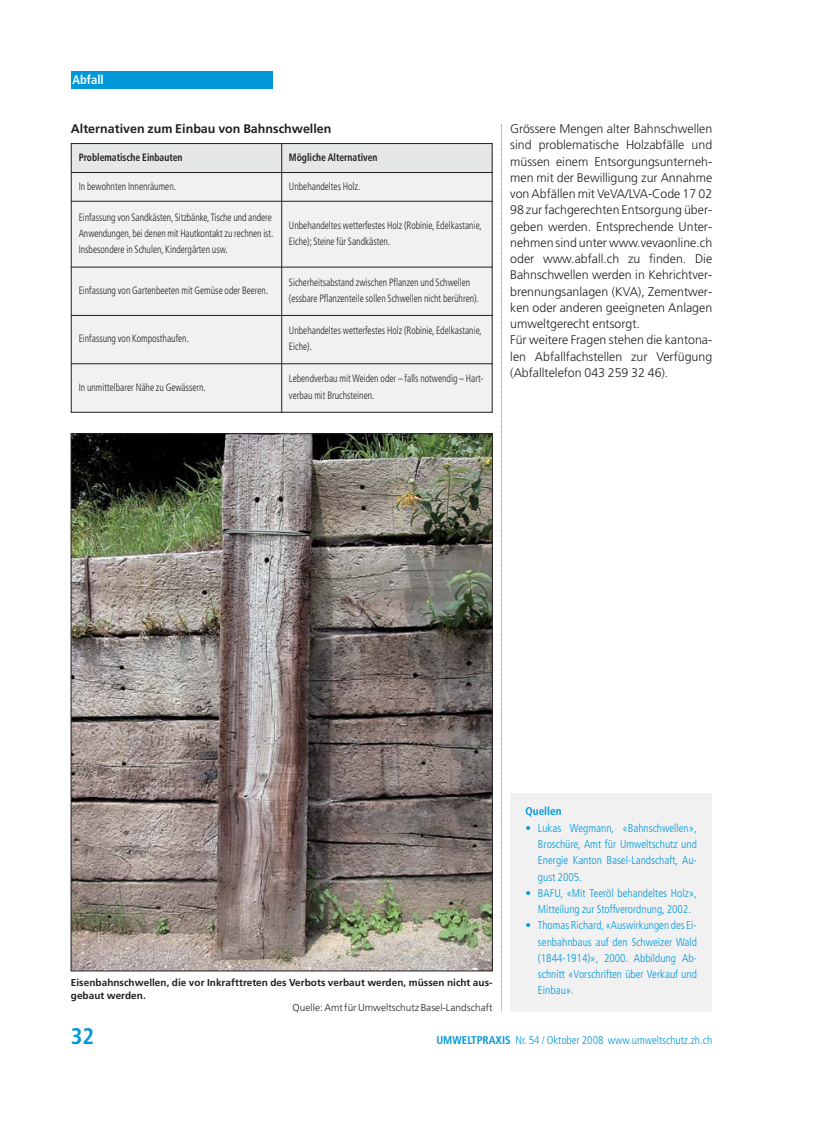
<style>
.page{position:relative;width:815px;height:1124px;background:#fff}
.page>*{position:absolute;margin:0;border:0;box-sizing:border-box;transform-origin:0 0}
.t1{font:700 condensed 22.5px "Frutiger LT Std";color:#0098d8}
.t2{font:300 12.5px/16.2px "Frutiger LT Std";color:#231f20}
.t3{font:700 12.5px "Frutiger LT Std";color:#231f20}
.t4{font:700 condensed 12.5px "Frutiger LT Std";color:#fff}
.t5{font:300 condensed 11.25px/16.2px "Frutiger LT Std";color:#0098d8;text-align:justify}
.t6{font:700 condensed 11.25px "Frutiger LT Std";color:#0098d8}
.t7{font:300 condensed 10.62px/16.2px "Frutiger LT Std";color:#231f20;scale:.9 1}
.t8{font:700 condensed 10.62px "Frutiger LT Std";color:#231f20;scale:.9 1}
.t9{font:700 10px/12.5px "Frutiger LT Std";letter-spacing:.005em;color:#231f20}
.t10{font:300 10px "Frutiger LT Std";letter-spacing:.005em;color:#231f20}
.s1{font-weight:700}
</style>
<div class="page">
<svg style="left:501px;top:124px;width:1px;height:888px"></svg>
<div style="left:71px;top:71px;width:202px;height:18px;background:#0098d8"></div>
<img style="left:73px;top:435px;width:418px;height:533px">
<div style="left:510px;top:792px;width:202px;height:219px;background:#f1f1f2"></div>
<div style="left:71px;top:143px;width:211px;height:29px;background:#e6e7e8"></div>
<div style="left:282px;top:143px;width:211px;height:29px;background:#e6e7e8"></div>
<div style="left:71px;top:172px;width:211px;height:29px;background:#f1f1f2"></div>
<div style="left:282px;top:172px;width:211px;height:29px;background:#f1f1f2"></div>
<div style="left:71px;top:201px;width:211px;height:66px;background:#f1f1f2"></div>
<div style="left:282px;top:201px;width:211px;height:66px;background:#f1f1f2"></div>
<div style="left:71px;top:267px;width:211px;height:48px;background:#f1f1f2"></div>
<div style="left:282px;top:267px;width:211px;height:48px;background:#f1f1f2"></div>
<div style="left:71px;top:315px;width:211px;height:49px;background:#f1f1f2"></div>
<div style="left:282px;top:315px;width:211px;height:49px;background:#f1f1f2"></div>
<div style="left:71px;top:364px;width:211px;height:48px;background:#f1f1f2"></div>
<div style="left:282px;top:364px;width:211px;height:48px;background:#f1f1f2"></div>
<hr style="left:71px;top:143px;width:1px;height:269px;background:#231f20">
<hr style="left:281px;top:143px;width:1px;height:269px;background:#231f20">
<hr style="left:492px;top:143px;width:1px;height:269px;background:#231f20">
<hr style="left:71px;top:143px;width:422px;height:1px;background:#231f20">
<hr style="left:71px;top:172px;width:422px;height:1px;background:#231f20">
<hr style="left:71px;top:201px;width:422px;height:1px;background:#231f20">
<hr style="left:71px;top:267px;width:422px;height:1px;background:#231f20">
<hr style="left:71px;top:315px;width:422px;height:1px;background:#231f20">
<hr style="left:71px;top:363px;width:422px;height:1px;background:#231f20">
<hr style="left:71px;top:412px;width:422px;height:1px;background:#231f20">
<p class="t4" style="left:73px;top:75px;width:33px">Abfall</p>
<p class="t3" style="left:71px;top:124px;width:262px">Alternativen zum Einbau von Bahnschwellen</p>
<p class="t8" style="left:79px;top:153px;width:117px">Problematische Einbauten</p>
<p class="t8" style="left:289px;top:153px;width:100px">Mögliche Alternativen</p>
<p class="t7" style="left:79px;top:178px;width:110px">In bewohnten Innenräumen.</p>
<p class="t7" style="left:289px;top:178px;width:81px">Unbehandeltes Holz.</p>
<p class="t7" style="left:79px;top:210px;width:218px">Einfassung von Sandkästen, Sitzbänke, Tische und andere<br>Anwendungen, bei denen mit Hautkontakt zu rechnen ist.<br>Insbesondere in Schulen, Kindergärten usw.</p>
<p class="t7" style="left:289px;top:218px;width:216px">Unbehandeltes wetterfestes Holz (Robinie, Edelkastanie,<br>Eiche); Steine für Sandkästen.</p>
<p class="t7" style="left:79px;top:283px;width:212px">Einfassung von Gartenbeeten mit Gemüse oder Beeren.</p>
<p class="t7" style="left:289px;top:275px;width:213px">Sicherheitsabstand zwischen Pflanzen und Schwellen (essbare Pflanzenteile sollen Schwellen nicht berühren).</p>
<p class="t7" style="left:79px;top:331px;width:124px">Einfassung von Komposthaufen.</p>
<p class="t7" style="left:289px;top:323px;width:216px">Unbehandeltes wetterfestes Holz (Robinie, Edelkastanie,<br>Eiche).</p>
<p class="t7" style="left:79px;top:379px;width:143px">In unmittelbarer Nähe zu Gewässern.</p>
<p class="t7" style="left:289px;top:371px;width:218px">Lebendverbau mit Weiden oder – falls notwendig – Hart&shy;verbau mit Bruchsteinen.</p>
<p class="t2" style="left:510px;top:121px;width:204px">Grössere Mengen alter Bahnschwellen sind problematische Holzabfälle und müssen einem Entsorgungsunterneh&shy;men mit der Bewilligung zur Annahme von Abfällen mit VeVA/LVA-Code 17 02<br>98 zur fachgerechten Entsorgung über&shy;geben werden. Entsprechende Unter&shy;nehmen sind unter www.vevaonline.ch oder www.abfall.ch zu finden. Die Bahnschwellen werden in Kehrichtver&shy;brennungsanlagen (KVA), Zementwer&shy;ken oder anderen geeigneten Anlagen umweltgerecht entsorgt.<br>Für weitere Fragen stehen die kantona&shy;len Abfallfachstellen zur Verfügung (Abfalltelefon 043 259 32 46).</p>
<p class="t9" style="left:71px;top:977px;width:423px">Eisenbahnschwellen, die vor Inkrafttreten des Verbots verbaut werden, müssen nicht aus&shy;gebaut werden.</p>
<p class="t10" style="left:293px;top:1003px;width:201px">Quelle: Amt für Umweltschutz Basel-Landschaft</p>
<p class="t6" style="left:526px;top:806px;width:38px">Quellen</p>
<p class="t5" style="left:538px;top:820px;width:160px;text-indent:-12px">• Lukas Wegmann, «Bahnschwellen», Broschüre, Amt für Umweltschutz und Energie Kanton Basel-Landschaft, Au&shy;gust 2005.</p>
<p class="t5" style="left:526px;top:885px;width:173px;text-align:center">• BAFU, «Mit Teeröl behandeltes Holz»,<br>Mitteilung zur Stoffverordnung, 2002.</p>
<p class="t5" style="left:538px;top:918px;width:160px;text-indent:-12px">• Thomas Richard, «Auswirkungen des Ei&shy;senbahnbaus auf den Schweizer Wald (1844-1914)», 2000. Abbildung Ab&shy;schnitt «Vorschriften über Verkauf und Einbau».</p>
<h1 class="t1" style="left:71px;top:1026px;width:25px">32</h1>
<p class="t5" style="left:436px;top:1032px;width:277px"><span class="s1">UMWELTPRAXIS</span> Nr. 54 / Oktober 2008 www.umweltschutz.zh.ch</p>
</div>
